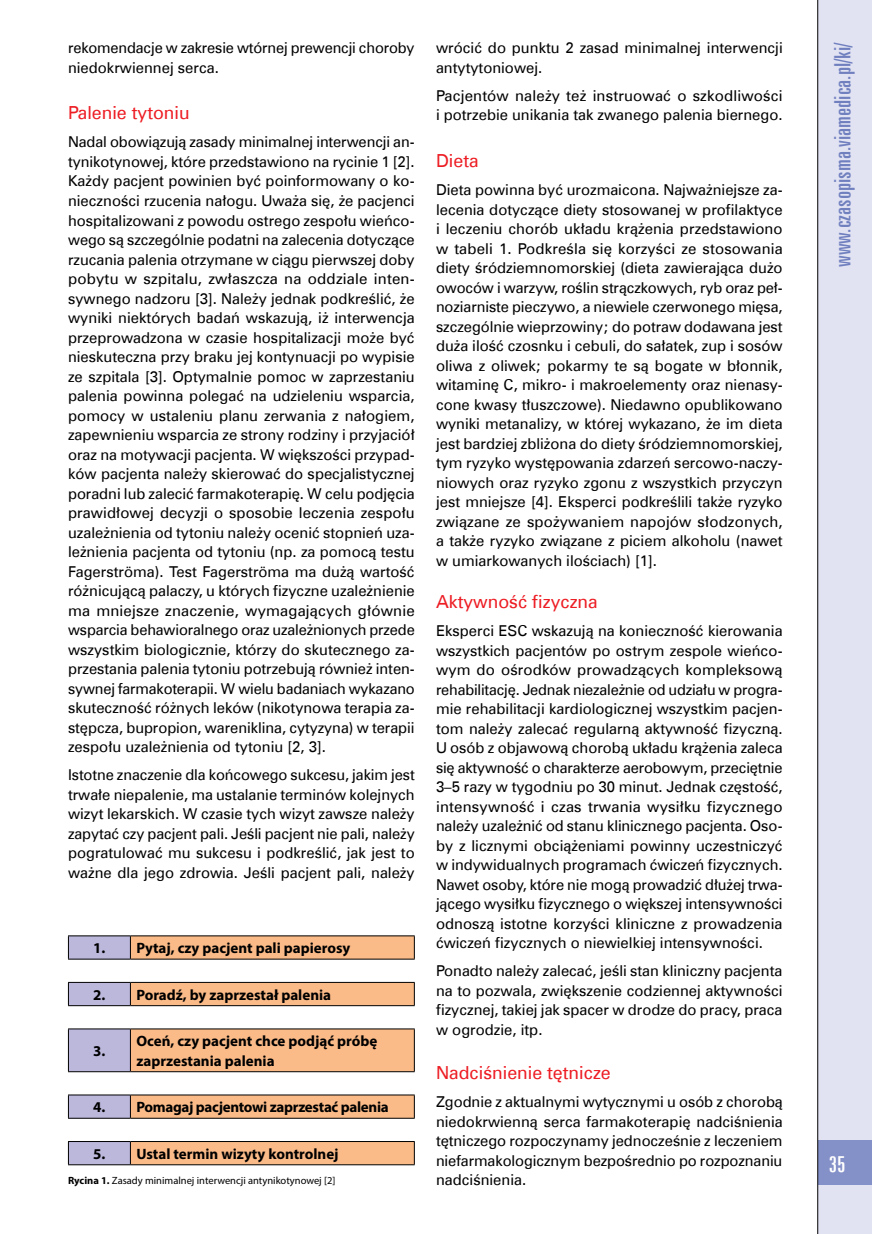
<style>
.page{position:relative;width:872px;height:1234px;background:#fff}
.page>*{position:absolute;margin:0;border:0;box-sizing:border-box;transform-origin:0 0}
.t1{font:22.5px "Zurich X Cn EU";color:#7080bf;scale:1.07 1}
.t2{font:22.5px "Zurich X Cn EU";color:#fff;scale:1.07 1}
.t3{font:18px "Zurich EU";color:#ed1d24}
.t4{font:15px/19.5px "Zurich EU";color:#000;text-align:justify}
.t5{font:700 15px/19.5px "Myriad Pro";color:#000}
.t6{font:700 15px "Myriad Pro";letter-spacing:-.02em;color:#000}
.t7{font:10.5px "Myriad Pro";color:#000}
.s1{font-weight:700}
</style>
<div class="page">
<div style="left:817px;top:0;width:55px;height:1233px;background:#e1e2f2"></div>
<div style="left:817px;top:1140px;width:55px;height:44px;background:#8490c8"></div>
<hr style="left:817px;top:0;width:1px;height:1233px;background:#000">
<svg style="left:131px;top:936px;width:283px;height:228px;fill:#fbbb88"></svg>
<hr style="left:130px;top:935px;width:285px;height:1px;background:#000">
<svg style="left:414px;top:936px;width:1px;height:22px"></svg>
<hr style="left:130px;top:958px;width:285px;height:1px;background:#000">
<hr style="left:130px;top:981px;width:285px;height:1px;background:#000">
<svg style="left:414px;top:982px;width:1px;height:23px"></svg>
<hr style="left:130px;top:1005px;width:285px;height:1px;background:#000">
<hr style="left:130px;top:1028px;width:285px;height:1px;background:#000">
<hr style="left:414px;top:1029px;width:1px;height:42px;background:#000">
<hr style="left:130px;top:1071px;width:285px;height:1px;background:#000">
<hr style="left:130px;top:1094px;width:285px;height:1px;background:#000">
<svg style="left:414px;top:1095px;width:1px;height:22px"></svg>
<hr style="left:130px;top:1117px;width:285px;height:1px;background:#000">
<hr style="left:130px;top:1140px;width:285px;height:1px;background:#000">
<svg style="left:68px;top:935px;width:63px;height:229px"></svg>
<svg style="left:414px;top:1141px;width:1px;height:23px"></svg>
<hr style="left:68px;top:1164px;width:62px;height:1px;background:#000">
<hr style="left:130px;top:1164px;width:285px;height:1px;background:#000">
<p class="t4" style="left:68px;top:38px;width:348px">rekomendacje w zakresie wtórnej prewencji choroby niedokrwiennej serca.</p>
<p class="t3" style="left:68px;top:102px;width:123px">Palenie tytoniu</p>
<p class="t4" style="left:68px;top:132px;width:348px">Nadal obowiązują zasady minimalnej interwencji an&shy;tynikotynowej, które przedstawiono na rycinie 1 [2].<br>Każdy pacjent powinien być poinformowany o ko&shy;nieczności rzucenia nałogu. Uważa się, że pacjenci hospitalizowani z powodu ostrego zespołu wieńco&shy;wego są szczególnie podatni na zalecenia dotyczące rzucania palenia otrzymane w ciągu pierwszej doby pobytu w szpitalu, zwłaszcza na oddziale inten&shy;sywnego nadzoru [3]. Należy jednak podkreślić, że wyniki niektórych badań wskazują, iż interwencja przeprowadzona w czasie hospitalizacji może być nieskuteczna przy braku jej kontynuacji po wypisie ze szpitala [3]. Optymalnie pomoc w zaprzestaniu palenia powinna polegać na udzieleniu wsparcia, pomocy w ustaleniu planu zerwania z nałogiem, zapewnieniu wsparcia ze strony rodziny i przyjaciół oraz na motywacji pacjenta. W większości przypad&shy;ków pacjenta należy skierować do specjalistycznej poradni lub zalecić farmakoterapię. W celu podjęcia prawidłowej decyzji o sposobie leczenia zespołu uzależnienia od tytoniu należy ocenić stopnień uza&shy;leżnienia pacjenta od tytoniu (np. za pomocą testu Fagerströma). Test Fagerströma ma dużą wartość różnicującą palaczy, u których fizyczne uzależnienie ma mniejsze znaczenie, wymagających głównie wsparcia behawioralnego oraz uzależnionych przede wszystkim biologicznie, którzy do skutecznego za&shy;przestania palenia tytoniu potrzebują również inten&shy;sywnej farmakoterapii. W wielu badaniach wykazano skuteczność różnych leków (nikotynowa terapia za&shy;stępcza, bupropion, wareniklina, cytyzyna) w terapii zespołu uzależnienia od tytoniu [2, 3].</p>
<p class="t4" style="left:68px;top:765px;width:348px">Istotne znaczenie dla końcowego sukcesu, jakim jest trwałe niepalenie, ma ustalanie terminów kolejnych wizyt lekarskich. W czasie tych wizyt zawsze należy zapytać czy pacjent pali. Jeśli pacjent nie pali, należy pogratulować mu sukcesu i podkreślić, jak jest to ważne dla jego zdrowia. Jeśli pacjent pali, należy</p>
<p class="t5" style="left:93px;top:937px;width:258px">1. Pytaj, czy pacjent pali papierosy</p>
<p class="t5" style="left:93px;top:984px;width:239px">2. Poradź, by zaprzestał palenia</p>
<p class="t5" style="left:93px;top:1040px;width:14px">3.</p>
<p class="t5" style="left:136px;top:1030px;width:242px">Oceń, czy pacjent chce podjąć próbę zaprzestania palenia</p>
<p class="t6" style="left:93px;top:1097px;width:297px">4. Pomagaj pacjentowi zaprzestać palenia</p>
<p class="t5" style="left:93px;top:1143px;width:247px">5. Ustal termin wizyty kontrolnej</p>
<p class="t7" style="left:68px;top:1173px;width:269px"><span class="s1">Rycina 1.</span> Zasady minimalnej interwencji antynikotynowej [2]</p>
<p class="t4" style="left:436px;top:38px;width:348px">wrócić do punktu 2 zasad minimalnej interwencji antytytoniowej.</p>
<p class="t4" style="left:436px;top:86px;width:348px">Pacjentów należy też instruować o szkodliwości i potrzebie unikania tak zwanego palenia biernego.</p>
<p class="t3" style="left:436px;top:150px;width:44px">Dieta</p>
<p class="t4" style="left:436px;top:180px;width:348px">Dieta powinna być urozmaicona. Najważniejsze za&shy;lecenia dotyczące diety stosowanej w profilaktyce i leczeniu chorób układu krążenia przedstawiono w tabeli 1. Podkreśla się korzyści ze stosowania diety śródziemnomorskiej (dieta zawierająca dużo owoców i warzyw, roślin strączkowych, ryb oraz peł&shy;noziarniste pieczywo, a niewiele czerwonego mięsa, szczególnie wieprzowiny; do potraw dodawana jest duża ilość czosnku i cebuli, do sałatek, zup i sosów oliwa z oliwek; pokarmy te są bogate w błonnik, witaminę C, mikro- i makroelementy oraz nienasy&shy;cone kwasy tłuszczowe). Niedawno opublikowano wyniki metanalizy, w której wykazano, że im dieta jest bardziej zbliżona do diety śródziemnomorskiej, tym ryzyko występowania zdarzeń sercowo-naczy&shy;niowych oraz ryzyko zgonu z wszystkich przyczyn jest mniejsze [4]. Eksperci podkreślili także ryzyko związane ze spożywaniem napojów słodzonych, a także ryzyko związane z piciem alkoholu (nawet w umiarkowanych ilościach) [1].</p>
<p class="t3" style="left:436px;top:590px;width:163px">Aktywność fizyczna</p>
<p class="t4" style="left:436px;top:620px;width:348px">Eksperci ESC wskazują na konieczność kierowania wszystkich pacjentów po ostrym zespole wieńco&shy;wym do ośrodków prowadzących kompleksową rehabilitację. Jednak niezależnie od udziału w progra&shy;mie rehabilitacji kardiologicznej wszystkim pacjen&shy;tom należy zalecać regularną aktywność fizyczną.<br>U osób z objawową chorobą układu krążenia zaleca się aktywność o charakterze aerobowym, przeciętnie 3–5 razy w tygodniu po 30 minut. Jednak częstość, intensywność i czas trwania wysiłku fizycznego należy uzależnić od stanu klinicznego pacjenta. Oso&shy;by z licznymi obciążeniami powinny uczestniczyć w indywidualnych programach ćwiczeń fizycznych.<br>Nawet osoby, które nie mogą prowadzić dłużej trwa&shy;jącego wysiłku fizycznego o większej intensywności odnoszą istotne korzyści kliniczne z prowadzenia ćwiczeń fizycznych o niewielkiej intensywności.</p>
<p class="t4" style="left:436px;top:960px;width:348px">Ponadto należy zalecać, jeśli stan kliniczny pacjenta na to pozwala, zwiększenie codziennej aktywności fizycznej, takiej jak spacer w drodze do pracy, praca w ogrodzie, itp.</p>
<p class="t3" style="left:436px;top:1061px;width:176px">Nadciśnienie tętnicze</p>
<p class="t4" style="left:436px;top:1091px;width:348px">Zgodnie z aktualnymi wytycznymi u osób z chorobą niedokrwienną serca farmakoterapię nadciśnienia tętniczego rozpoczynamy jednocześnie z leczeniem niefarmakologicznym bezpośrednio po rozpoznaniu nadciśnienia.</p>
<h1 class="t1" style="left:829px;top:267px;width:212px;rotate:-90deg">www.czasopisma.viamedica.pl/ki/</h1>
<h1 class="t2" style="left:828px;top:1150px;width:17px">35</h1>
</div>
